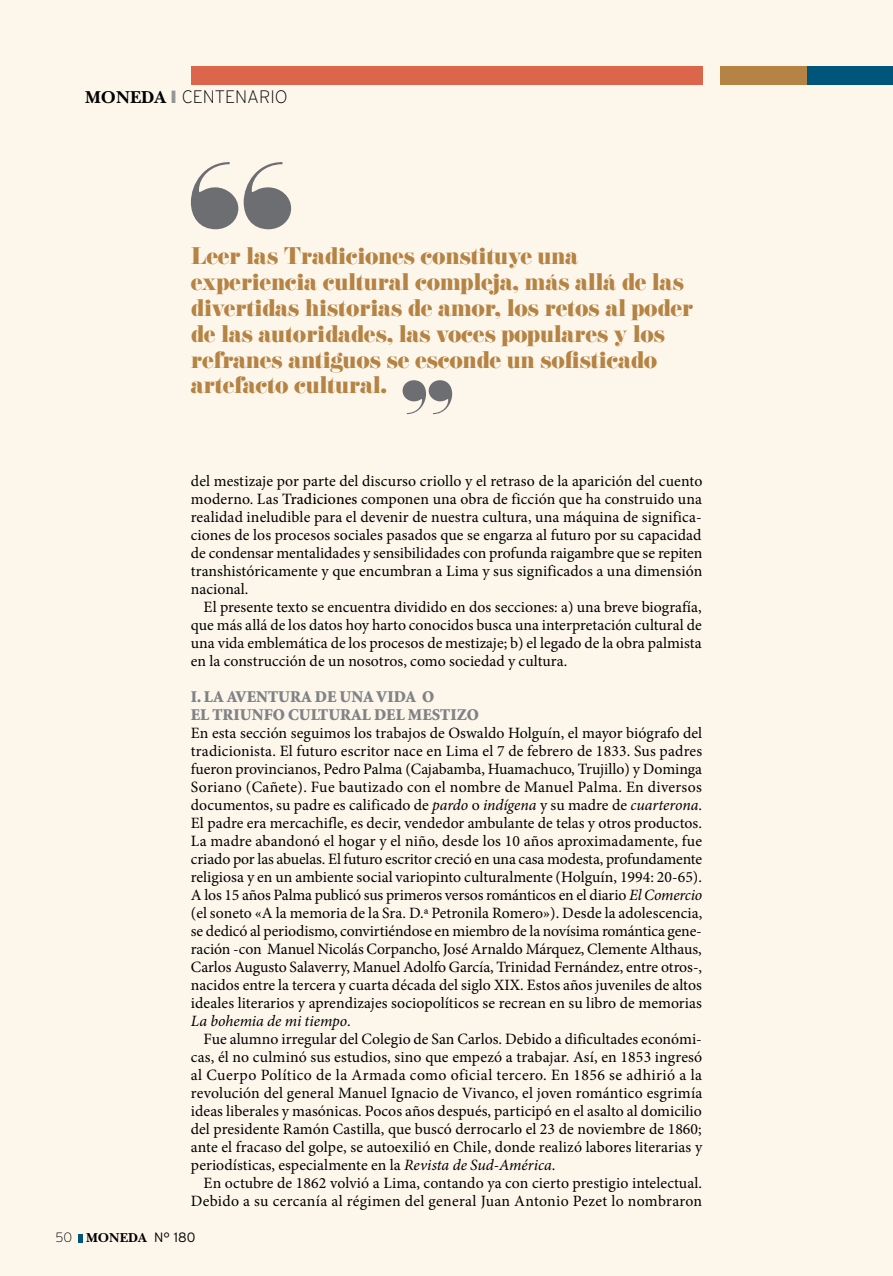
<style>
.page{position:relative;width:893px;height:1276px;background:#fcf6eb}
.page>*{position:absolute;margin:0;border:0;box-sizing:border-box;transform-origin:0 0}
.t1{font:21px/25.8px "Eloquent JF";letter-spacing:-.01em;color:#b58343}
.t2{font:200 18px "Interstate";color:#000}
.t3{font:900 16.5px/18px "Minion";letter-spacing:.005em;color:#808285}
.t4{font:15.75px/18px "Minion Pro";letter-spacing:.005em;color:#000;text-align:justify}
.t5{font:13.5px "New Baskerville Bold SC";color:#000}
.s1{font-family:"New Baskerville Bold SC";font-weight:400}
.s2{color:#939598}
.s3{font-weight:500}
.s4{font-style:italic}
.s5{font-family:"Interstate";font-weight:200}
.s6{font-family:"Interstate";font-weight:300}
</style>
<div class="page">
<div style="left:191px;top:67px;width:511px;height:18px;background:#dc664b"></div>
<div style="left:721px;top:67px;width:87px;height:18px;background:#b58343"></div>
<div style="left:808px;top:67px;width:85px;height:18px;background:#00557b"></div>
<svg style="left:191px;top:162px;width:100px;height:67px"></svg>
<svg style="left:403px;top:380px;width:49px;height:34px"></svg>
<svg style="left:79px;top:1234px;width:4px;height:8px"></svg>
<p class="t2" style="left:85px;top:87px;width:108px"><span class="s1">MONEDA</span> <span class="s2">❙</span> CENTENARIO</p>
<p class="t1" style="left:191px;top:243px;width:504px">Leer las Tradiciones constituye una experiencia cultural compleja, más allá de las divertidas historias de amor, los retos al poder de las autoridades, las voces populares y los refranes antiguos se esconde un sofisticado artefacto cultural.</p>
<p class="t4" style="left:191px;top:472px;width:513px">del mestizaje por parte del discurso criollo y el retraso de la aparición del cuento moderno. Las <span class="s3">Tradiciones</span> componen una obra de ficción que ha construido una realidad ineludible para el devenir de nuestra cultura, una máquina de significa&shy;ciones de los procesos sociales pasados que se engarza al futuro por su capacidad de condensar mentalidades y sensibilidades con profunda raigambre que se repiten transhistóricamente y que encumbran a Lima y sus significados a una dimensión nacional.</p>
<p class="t4" style="left:191px;top:598px;width:512px;text-indent:13px">El presente texto se encuentra dividido en dos secciones: a) una breve biografía, que más allá de los datos hoy harto conocidos busca una interpretación cultural de una vida emblemática de los procesos de mestizaje; b) el legado de la obra palmista en la construcción de un nosotros, como sociedad y cultura.</p>
<p class="t3" style="left:191px;top:688px;width:290px">I. LA AVENTURA DE UNA VIDA O<br>EL TRIUNFO CULTURAL DEL MESTIZO</p>
<p class="t4" style="left:191px;top:724px;width:513px">En esta sección seguimos los trabajos de Oswaldo Holguín, el mayor biógrafo del tradicionista. El futuro escritor nace en Lima el 7 de febrero de 1833. Sus padres fueron provincianos, Pedro Palma (Cajabamba, Huamachuco, Trujillo) y Dominga Soriano (Cañete). Fue bautizado con el nombre de Manuel Palma. En diversos documentos, su padre es calificado de <span class="s4">pardo</span> o <span class="s4">indígena</span> y su madre de <span class="s4">cuarterona</span>.<br>El padre era mercachifle, es decir, vendedor ambulante de telas y otros productos.<br>La madre abandonó el hogar y el niño, desde los 10 años aproximadamente, fue criado por las abuelas. El futuro escritor creció en una casa modesta, profundamente religiosa y en un ambiente social variopinto culturalmente (Holguín, 1994: 20-65).<br>A los 15 años Palma publicó sus primeros versos románticos en el diario <span class="s4">El Comercio </span>(el soneto «A la memoria de la Sra. D.ª Petronila Romero»). Desde la adolescencia, se dedicó al periodismo, convirtiéndose en miembro de la novísima romántica gene&shy;ración -con Manuel Nicolás Corpancho, José Arnaldo Márquez, Clemente Althaus, Carlos Augusto Salaverry, Manuel Adolfo García, Trinidad Fernández, entre otros-, nacidos entre la tercera y cuarta década del siglo XIX. Estos años juveniles de altos ideales literarios y aprendizajes sociopolíticos se recrean en su libro de memorias <span class="s4">La bohemia de mi tiempo</span>.</p>
<p class="t4" style="left:191px;top:1030px;width:513px;text-indent:13px">Fue alumno irregular del Colegio de San Carlos. Debido a dificultades económi&shy;cas, él no culminó sus estudios, sino que empezó a trabajar. Así, en 1853 ingresó al Cuerpo Político de la Armada como oficial tercero. En 1856 se adhirió a la revolución del general Manuel Ignacio de Vivanco, el joven romántico esgrimía ideas liberales y masónicas. Pocos años después, participó en el asalto al domicilio del presidente Ramón Castilla, que buscó derrocarlo el 23 de noviembre de 1860; ante el fracaso del golpe, se autoexilió en Chile, donde realizó labores literarias y periodísticas, especialmente en la <span class="s4">Revista de Sud-América</span>.</p>
<p class="t4" style="left:191px;top:1174px;width:513px;text-align:right">En octubre de 1862 volvió a Lima, contando ya con cierto prestigio intelectual.<br>Debido a su cercanía al régimen del general Juan Antonio Pezet lo nombraron</p>
<p class="t5" style="left:56px;top:1230px;width:141px"><span class="s5">50</span> MONEDA <span class="s6">N° 180</span></p>
</div>
